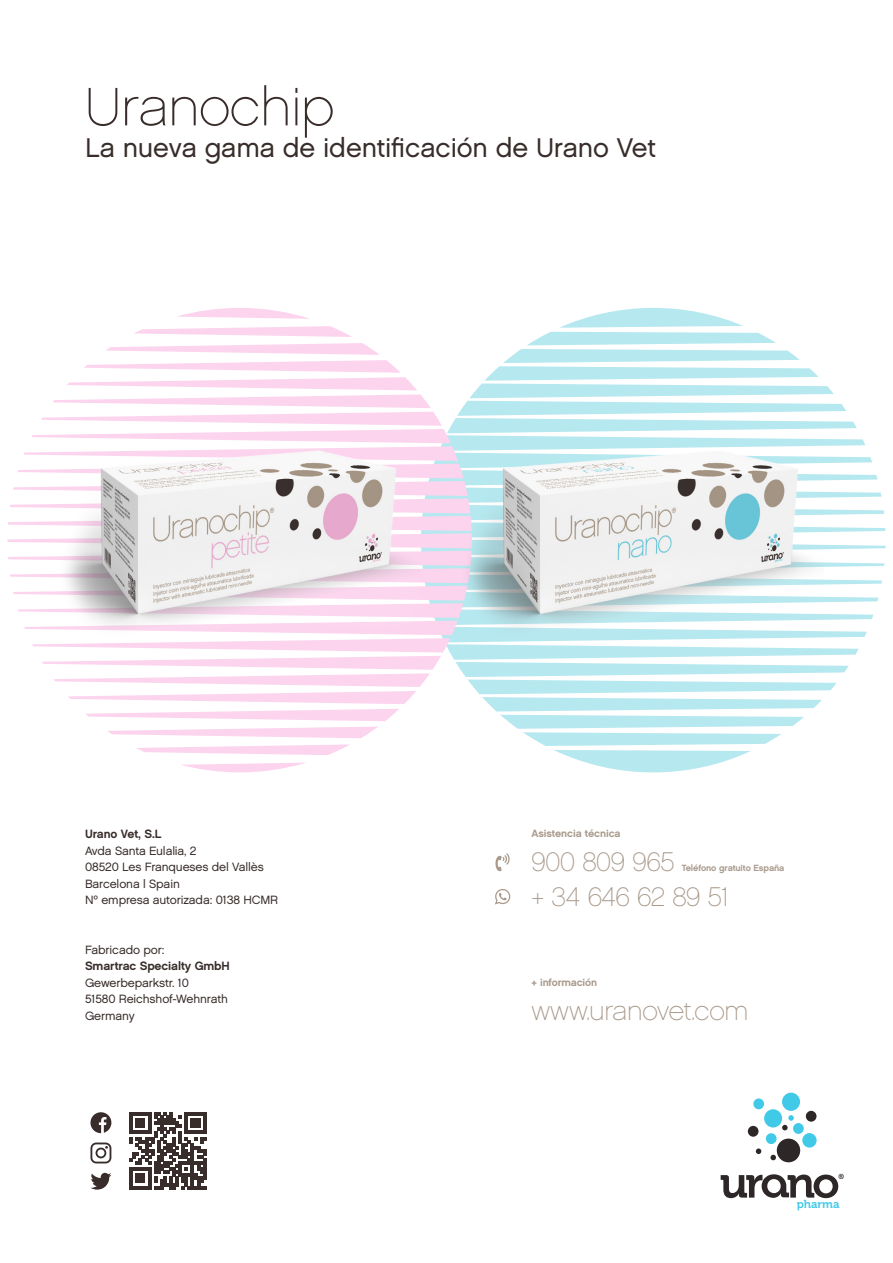
<style>
.page{position:relative;width:893px;height:1263px;background:#fff}
.page>*{position:absolute;margin:0;border:0;box-sizing:border-box;transform-origin:0 0}
.t1{font:54px "Chalet Paris Nineteen Sixty";color:#382d2b}
.t2{font:27px "Chalet Paris Nineteen Sixty";letter-spacing:-.01em;color:#a99a8c}
.t3{font:27px "Chalet London Nineteen Sixty";letter-spacing:-.005em;color:#382d2b}
.t4{font:12px/16.5px "Chalet London Nineteen Sixty";letter-spacing:-.01em;color:#382d2b}
.t5{font:12px "Chalet New York Nineteen Sixty";letter-spacing:-.01em;color:#382d2b}
.t6{font:11.55px "Museo 700";color:#41c9e8}
.t7{font:10.5px "Chalet New York Nineteen Sixty";letter-spacing:-.01em;color:#a99a8c}
.t8{font:9px "Chalet New York Nineteen Sixty";letter-spacing:-.01em;color:#a99a8c}
.t9{font:7.2px "Museo 700";color:#2d2728}
</style>
<div class="page">
<svg style="left:7px;top:308px;width:878px;height:464px"></svg>
<svg style="left:495px;top:889px;width:15px;height:15px"></svg>
<svg style="left:495px;top:853px;width:15px;height:18px"></svg>
<img style="left:459px;top:383px;width:368px;height:276px">
<img style="left:57px;top:383px;width:368px;height:276px">
<svg style="left:90px;top:1173px;width:21px;height:16px"></svg>
<svg style="left:90px;top:1142px;width:21px;height:21px"></svg>
<svg style="left:90px;top:1112px;width:21px;height:21px"></svg>
<svg style="left:130px;top:1112px;width:76px;height:77px"></svg>
<div style="left:748px;top:1126px;width:10px;height:11px;background:#2d2728;border-radius:50%"></div>
<div style="left:777px;top:1138px;width:23px;height:24px;background:#2d2728;border-radius:50%"></div>
<svg style="left:753px;top:1092px;width:64px;height:68px"></svg>
<svg style="left:721px;top:1174px;width:117px;height:24px"></svg>
<h1 class="t1" style="left:85px;top:76px;width:251px">Uranochip</h1>
<h2 class="t3" style="left:85px;top:131px;width:572px">La nueva gama de identificación de Urano Vet</h2>
<p class="t5" style="left:85px;top:827px;width:78px">Urano Vet, S.L</p>
<p class="t4" style="left:85px;top:842px;width:195px">Avda Santa Eulalia, 2<br>08520 Les Franqueses del Vallès<br>Barcelona | Spain<br>Nº empresa autorizada: 0138 HCMR</p>
<p class="t4" style="left:85px;top:941px;width:81px">Fabricado por:</p>
<p class="t5" style="left:85px;top:959px;width:146px">Smartrac Specialty GmbH</p>
<p class="t4" style="left:85px;top:974px;width:144px">Gewerbeparkstr. 10<br>51580 Reichshof-Wehnrath<br>Germany</p>
<p class="t7" style="left:531px;top:826px;width:91px">Asistencia técnica</p>
<h2 class="t2" style="left:531px;top:846px;width:144px">900 809 965</h2>
<p class="t8" style="left:682px;top:862px;width:104px">Teléfono gratuito España</p>
<h2 class="t2" style="left:531px;top:881px;width:199px">+ 34 646 62 89 51</h2>
<p class="t7" style="left:531px;top:976px;width:67px">+ información</p>
<h2 class="t2" style="left:531px;top:995px;width:218px">www.uranovet.com</h2>
<p class="t9" style="left:838px;top:1173px;width:7px">®</p>
<p class="t6" style="left:797px;top:1197px;width:44px">pharma</p>
</div>
